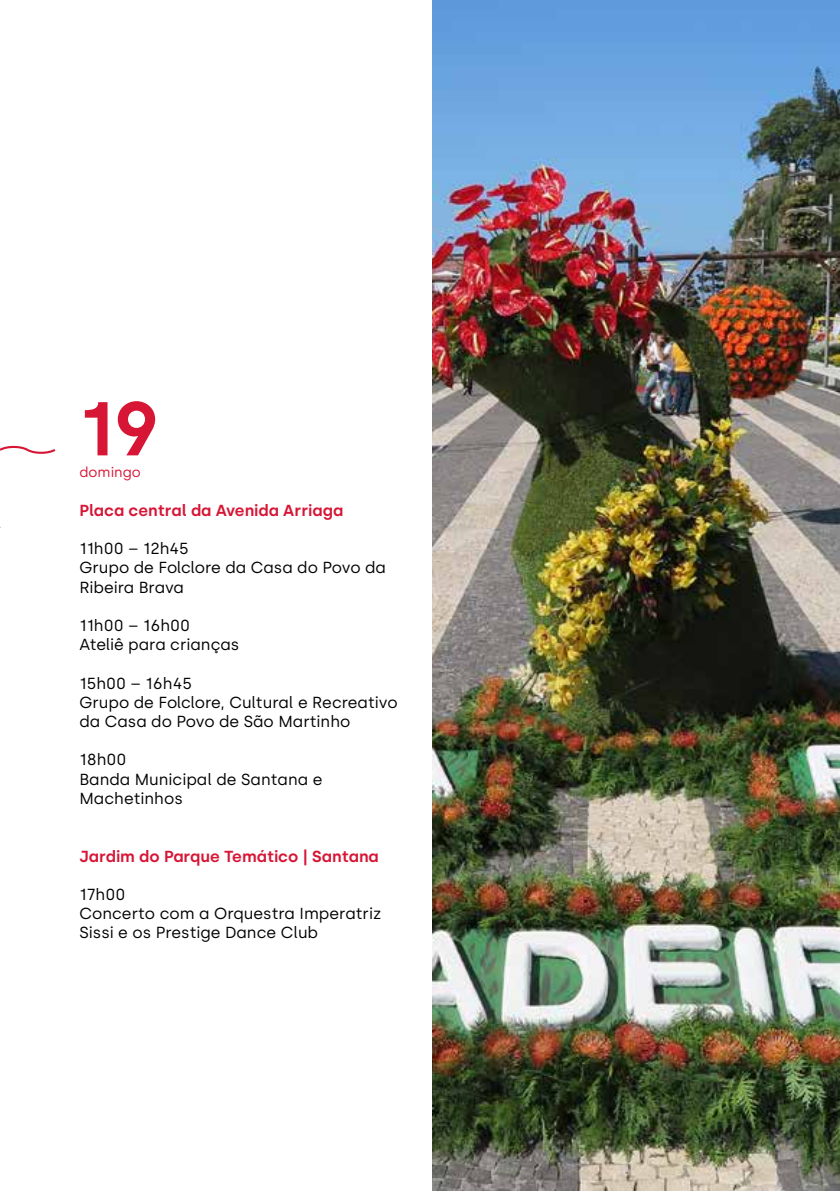
<style>
.page{position:relative;width:840px;height:1191px;background:#fff}
.page>*{position:absolute;margin:0;border:0;box-sizing:border-box;transform-origin:0 0}
.t1{font:600 76px "Silka";color:#d71636}
.t2{font:16px/19.2px "Silka";color:#000}
.t3{font:600 16px "Silka";color:#d71636}
.t4{font:14px "Silka";color:#d71636}
</style>
<div class="page">
<img style="left:432px;top:0;width:407px;height:1191px">
<svg style="left:0;top:446px;width:56px;height:8px"></svg>
<h1 class="t1" style="left:79px;top:383px;width:82px">19</h1>
<p class="t4" style="left:79px;top:464px;width:63px">domingo</p>
<p class="t3" style="left:79px;top:500px;width:265px">Placa central da Avenida Arriaga</p>
<p class="t2" style="left:79px;top:539px;width:308px">11h00 – 12h45<br>Grupo de Folclore da Casa do Povo da<br>Ribeira Brava</p>
<p class="t2" style="left:79px;top:616px;width:161px">11h00 – 16h00<br>Ateliê para crianças</p>
<p class="t2" style="left:79px;top:673px;width:319px">15h00 – 16h45<br>Grupo de Folclore, Cultural e Recreativo da Casa do Povo de São Martinho</p>
<p class="t2" style="left:79px;top:750px;width:244px">18h00<br>Banda Municipal de Santana e<br>Machetinhos</p>
<p class="t3" style="left:79px;top:846px;width:301px">Jardim do Parque Temático | Santana</p>
<p class="t2" style="left:79px;top:884px;width:303px">17h00<br>Concerto com a Orquestra Imperatriz<br>Sissi e os Prestige Dance Club</p>
</div>
